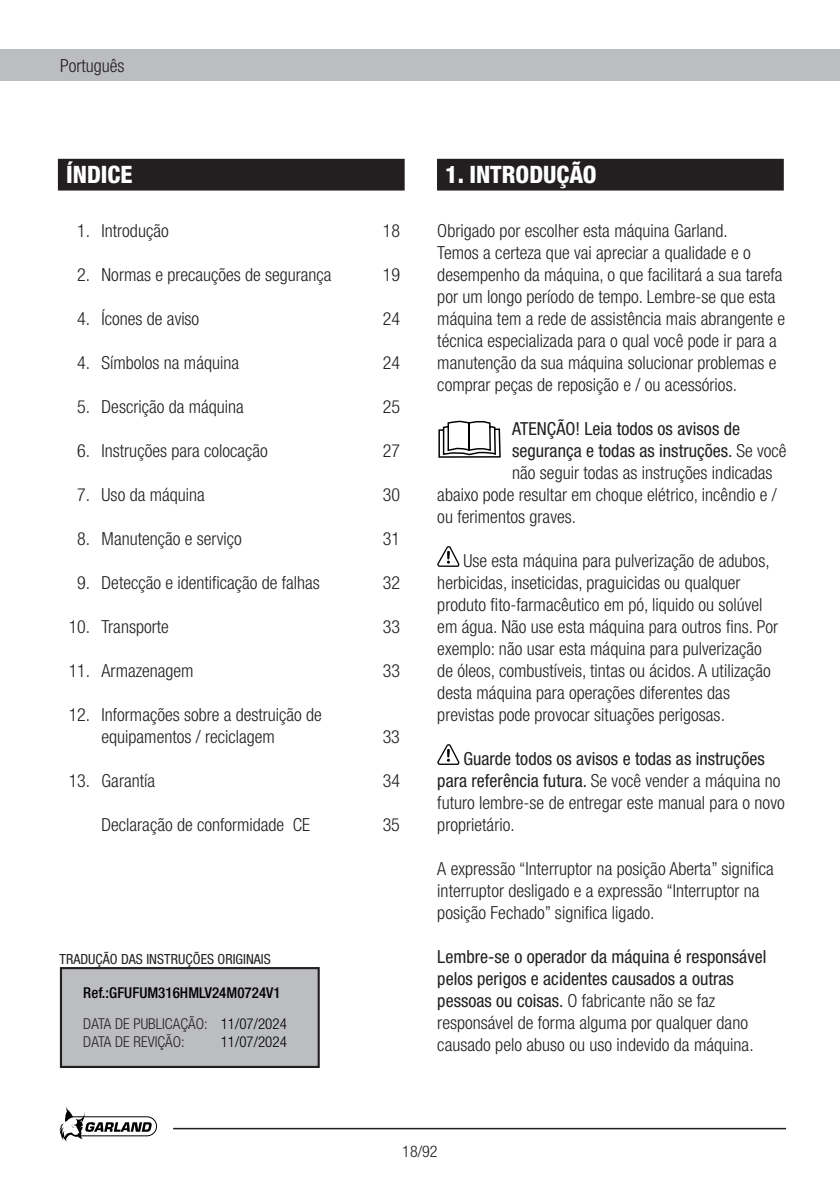
<style>
.page{position:relative;width:840px;height:1191px;background:#fff}
.page>*{position:absolute;margin:0;border:0;box-sizing:border-box;transform-origin:0 0}
.t1{font:800 condensed 24px "Helvetica Neue LT Std";color:#fff}
.TEXTO{font:300 condensed 18px/22px "Helvetica Neue LT Std";color:#231f20}
.t2{font:condensed 18px "Helvetica Neue LT Std";color:#231f20}
.t3{font:300 condensed 16px "Helvetica Neue LT Std";color:#231f20}
.t4{font:300 condensed 15px "Helvetica Neue LT Std";color:#231f20}
.t5{font:500 condensed 15px "Helvetica Neue LT Std";color:#000}
.t6{font:300 condensed 15px "Helvetica Neue LT Std";color:#000}
.TEXTO-2{font:condensed 14px "Helvetica Neue LT Std";color:#231f20}
.s1{color:#000}
.s2{font-weight:300}
.s3{font-weight:400}
</style>
<div class="page">
<div style="left:0;top:50px;width:839px;height:31px;background:#bcbdc0"></div>
<svg style="left:59px;top:1107px;width:98px;height:34px"></svg>
<hr style="left:173px;top:1127px;width:612px;height:2px;background:#231f20">
<svg style="left:437px;top:546px;width:23px;height:21px"></svg>
<svg style="left:437px;top:744px;width:23px;height:21px"></svg>
<div style="left:59px;top:160px;width:344px;height:29px;background:#231f20"></div>
<div style="left:58px;top:159px;width:346px;height:31px;border:2px solid #231f20"></div>
<div style="left:438px;top:160px;width:344px;height:29px;background:#231f20"></div>
<div style="left:437px;top:159px;width:346px;height:31px;border:2px solid #231f20"></div>
<svg style="left:438px;top:420px;width:63px;height:38px"></svg>
<div style="left:61px;top:968px;width:257px;height:99px;background:#bcbdc0"></div>
<div style="left:60px;top:967px;width:259px;height:101px;border:2px solid #231f20"></div>
<p class="TEXTO" style="left:60px;top:54px;width:66px">Português</p>
<p class="t1" style="left:66px;top:160px;width:68px">ÍNDICE</p>
<p class="t1" style="left:445px;top:160px;width:153px">1. INTRODUÇÃO</p>
<p class="TEXTO" style="left:77px;top:219px;width:93px">1. Introdução</p>
<p class="TEXTO" style="left:382px;top:219px;width:19px">18</p>
<p class="TEXTO" style="left:77px;top:263px;width:255px">2. Normas e precauções de segurança</p>
<p class="TEXTO" style="left:382px;top:263px;width:19px">19</p>
<p class="TEXTO" style="left:77px;top:307px;width:123px">4. Ícones de aviso</p>
<p class="TEXTO" style="left:382px;top:307px;width:19px">24</p>
<p class="TEXTO" style="left:77px;top:351px;width:163px">4. Símbolos na máquina</p>
<p class="TEXTO" style="left:382px;top:351px;width:19px">24</p>
<p class="TEXTO" style="left:77px;top:395px;width:168px">5. Descrição da máquina</p>
<p class="TEXTO" style="left:382px;top:395px;width:19px">25</p>
<p class="TEXTO" style="left:77px;top:439px;width:192px">6. Instruções para colocação</p>
<p class="TEXTO" style="left:382px;top:439px;width:19px">27</p>
<p class="TEXTO" style="left:77px;top:483px;width:129px">7. Uso da máquina</p>
<p class="TEXTO" style="left:382px;top:483px;width:19px">30</p>
<p class="TEXTO" style="left:77px;top:527px;width:166px">8. Manutenção e serviço</p>
<p class="TEXTO" style="left:382px;top:527px;width:19px">31</p>
<p class="TEXTO" style="left:77px;top:571px;width:244px">9. Detecção e identificação de falhas</p>
<p class="TEXTO" style="left:382px;top:571px;width:19px">32</p>
<p class="TEXTO" style="left:69px;top:615px;width:101px">10. Transporte</p>
<p class="TEXTO" style="left:382px;top:615px;width:19px">33</p>
<p class="TEXTO" style="left:69px;top:659px;width:126px">11. Armazenagem</p>
<p class="TEXTO" style="left:382px;top:659px;width:19px">33</p>
<p class="TEXTO" style="left:102px;top:703px;width:221px;text-indent:-33px">12. Informações sobre a destruição de equipamentos / reciclagem</p>
<p class="TEXTO" style="left:382px;top:725px;width:19px">33</p>
<p class="TEXTO" style="left:69px;top:769px;width:88px">13. Garantía</p>
<p class="TEXTO" style="left:382px;top:769px;width:19px">34</p>
<p class="TEXTO" style="left:102px;top:813px;width:210px">Declaração de conformidade CE</p>
<p class="TEXTO" style="left:382px;top:813px;width:19px">35</p>
<p class="TEXTO-2" style="left:60px;top:951px;width:212px">TRADUÇÃO DAS INSTRUÇÕES ORIGINAIS</p>
<p class="t5" style="left:83px;top:983px;width:199px">Ref.:GFUFUM316HMLV24M0724V1</p>
<p class="t4" style="left:83px;top:1014px;width:205px">DATA DE PUBLICAÇÃO: <span class="s1">11/07/2024</span></p>
<p class="t4" style="left:83px;top:1032px;width:103px">DATA DE REVIÇÃO:</p>
<p class="t6" style="left:221px;top:1032px;width:68px">11/07/2024</p>
<p class="TEXTO" style="left:437px;top:219px;width:349px">Obrigado por escolher esta máquina Garland.<br>Temos a certeza que vai apreciar a qualidade e o desempenho da máquina, o que facilitará a sua tarefa por um longo período de tempo. Lembre-se que esta máquina tem a rede de assistência mais abrangente e técnica especializada para o qual você pode ir para a manutenção da sua máquina solucionar problemas e comprar peças de reposição e / ou acessórios.</p>
<p class="t2" style="left:512px;top:418px;width:229px">ATENÇÃO! Leia todos os avisos de</p>
<p class="t2" style="left:512px;top:440px;width:276px">segurança e todas as instruções. <span class="s2">Se você</span></p>
<p class="TEXTO" style="left:512px;top:461px;width:262px">não seguir todas as instruções indicadas</p>
<p class="TEXTO" style="left:437px;top:483px;width:341px">abaixo pode resultar em choque elétrico, incêndio e /</p>
<p class="TEXTO" style="left:437px;top:505px;width:140px">ou ferimentos graves.</p>
<p class="TEXTO" style="left:437px;top:549px;width:342px;text-indent:26px">Use esta máquina para pulverização de adubos, herbicidas, inseticidas, praguicidas ou qualquer produto fito-farmacêutico em pó, liquido ou solúvel em água. Não use esta máquina para outros fins. Por exemplo: não usar esta máquina para pulverização de óleos, combustíveis, tintas ou ácidos. A utilização desta máquina para operações diferentes das previstas pode provocar situações perigosas.</p>
<p class="TEXTO" style="left:437px;top:747px;width:349px;text-indent:26px"><span class="s3">Guarde todos os avisos e todas as instruções para referência futura.</span> Se você vender a máquina no futuro lembre-se de entregar este manual para o novo proprietário.</p>
<p class="TEXTO" style="left:437px;top:857px;width:338px">A expressão “Interruptor na posição Aberta” significa interruptor desligado e a expressão “Interruptor na posição Fechado” significa ligado.</p>
<p class="TEXTO" style="left:437px;top:945px;width:330px"><span class="s3">Lembre-se o operador da máquina é responsável pelos perigos e acidentes causados a outras pessoas ou coisas.</span> O fabricante não se faz responsável de forma alguma por qualquer dano causado pelo abuso ou uso indevido da máquina.</p>
<p class="t3" style="left:402px;top:1141px;width:37px">18/92</p>
</div>
